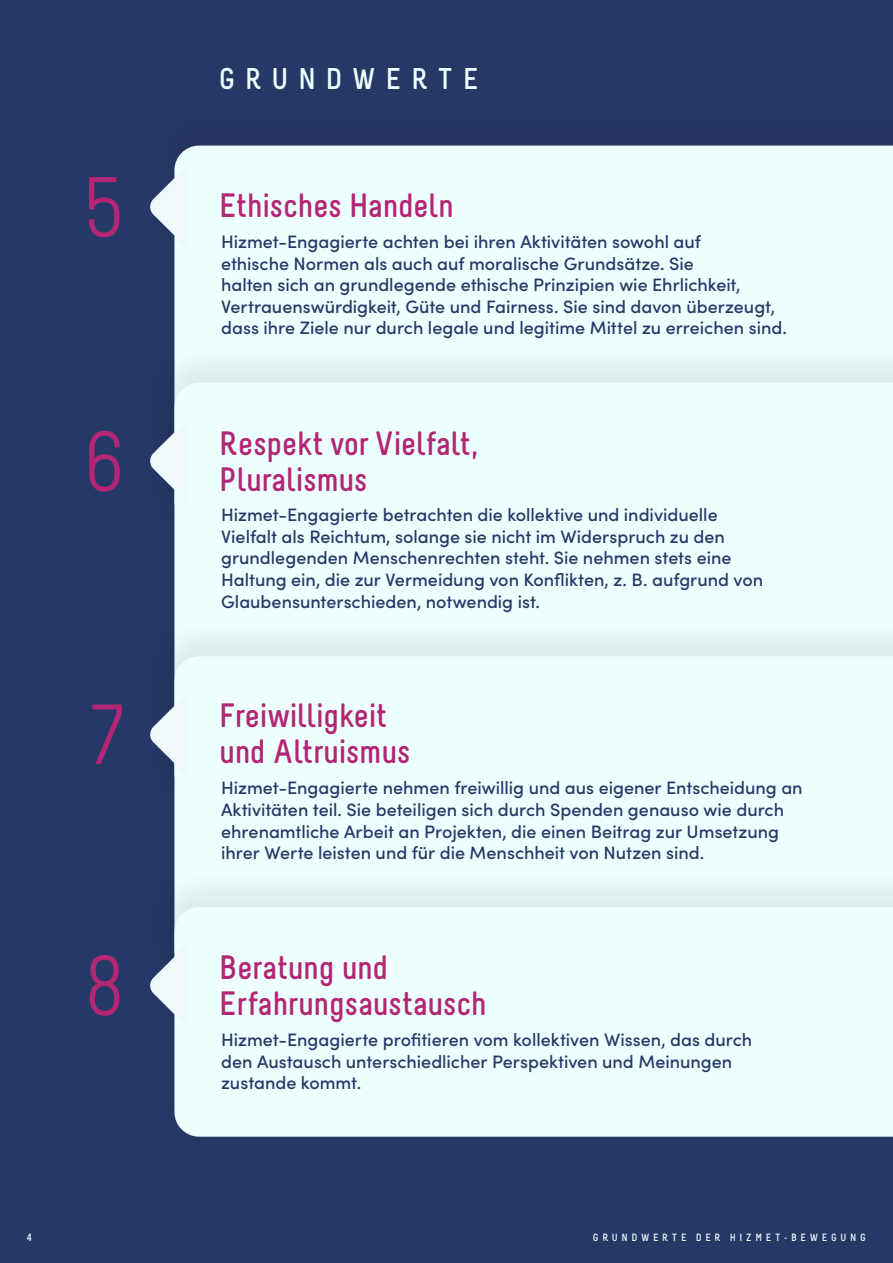
<style>
.page{position:relative;width:893px;height:1263px;background:#263966}
.page>*{position:absolute;margin:0;border:0;box-sizing:border-box;transform-origin:0 0}
.t1{font:85.2px "Melbourne";color:#b32674}
.t2{font:700 33.75px/36px "Melbourne";letter-spacing:-.015em;color:#b32674}
.t3{font:700 30px "Melbourne";letter-spacing:.33em;color:#edffff}
.t4{font:500 18px/21.6px "Sofia Pro";color:#263966}
.t5{font:700 10.5px "Melbourne";letter-spacing:.36em;color:#edffff}
</style>
<div class="page">
<div style="left:174px;top:146px;width:719px;height:193px;background:#edffff"></div>
<div style="left:147px;top:339px;width:746px;height:470px;background:#000;opacity:.08"></div>
<div style="left:174px;top:383px;width:719px;height:229px;background:#edffff"></div>
<div style="left:147px;top:612px;width:746px;height:373px;background:#000;opacity:.08"></div>
<div style="left:174px;top:656px;width:719px;height:207px;background:#edffff"></div>
<div style="left:147px;top:863px;width:746px;height:285px;background:#000;opacity:.08"></div>
<div style="left:174px;top:907px;width:719px;height:230px;background:#edffff"></div>
<svg style="left:149px;top:693px;width:39px;height:83px"></svg>
<svg style="left:149px;top:944px;width:39px;height:83px"></svg>
<svg style="left:150px;top:165px;width:38px;height:84px"></svg>
<svg style="left:149px;top:419px;width:39px;height:84px"></svg>
<h1 class="t1" style="left:86px;top:163px;width:40px">5</h1>
<h1 class="t1" style="left:85px;top:417px;width:40px">6</h1>
<h1 class="t1" style="left:89px;top:690px;width:36px">7</h1>
<h1 class="t1" style="left:85px;top:941px;width:40px">8</h1>
<h3 class="t3" style="left:219px;top:61px;width:261px">GRUNDWERTE</h3>
<h2 class="t2" style="left:219px;top:187px;width:236px">Ethisches Handeln</h2>
<p class="t4" style="left:221px;top:230px;width:567px">Hizmet-Engagierte achten bei ihren Aktivitäten sowohl auf<br>ethische Normen als auch auf moralische Grundsätze. Sie<br>halten sich an grundlegende ethische Prinzipien wie Ehrlichkeit, Vertrauenswürdigkeit, Güte und Fairness. Sie sind davon überzeugt, dass ihre Ziele nur durch legale und legitime Mittel zu erreichen sind.</p>
<h2 class="t2" style="left:219px;top:425px;width:260px">Respekt vor Vielfalt,<br>Pluralismus</h2>
<p class="t4" style="left:221px;top:503px;width:543px">Hizmet-Engagierte betrachten die kollektive und individuelle Vielfalt als Reichtum, solange sie nicht im Widerspruch zu den grundlegenden Menschenrechten steht. Sie nehmen stets eine Haltung ein, die zur Vermeidung von Konflikten, z. B. aufgrund von Glaubensunterschieden, notwendig ist.</p>
<h2 class="t2" style="left:219px;top:698px;width:193px">Freiwilligkeit und Altruismus</h2>
<p class="t4" style="left:221px;top:776px;width:583px">Hizmet-Engagierte nehmen freiwillig und aus eigener Entscheidung an Aktivitäten teil. Sie beteiligen sich durch Spenden genauso wie durch ehrenamtliche Arbeit an Projekten, die einen Beitrag zur Umsetzung ihrer Werte leisten und für die Menschheit von Nutzen sind.</p>
<h2 class="t2" style="left:219px;top:949px;width:269px">Beratung und<br>Erfahrungsaustausch</h2>
<p class="t4" style="left:221px;top:1028px;width:533px">Hizmet-Engagierte profitieren vom kollektiven Wissen, das durch den Austausch unterschiedlicher Perspektiven und Meinungen zustande kommt.</p>
<p class="t5" style="left:27px;top:1231px;width:7px">4</p>
<p class="t5" style="left:593px;top:1231px;width:274px">GRUNDWERTE DER HIZMET-BEWEGUNG</p>
</div>
